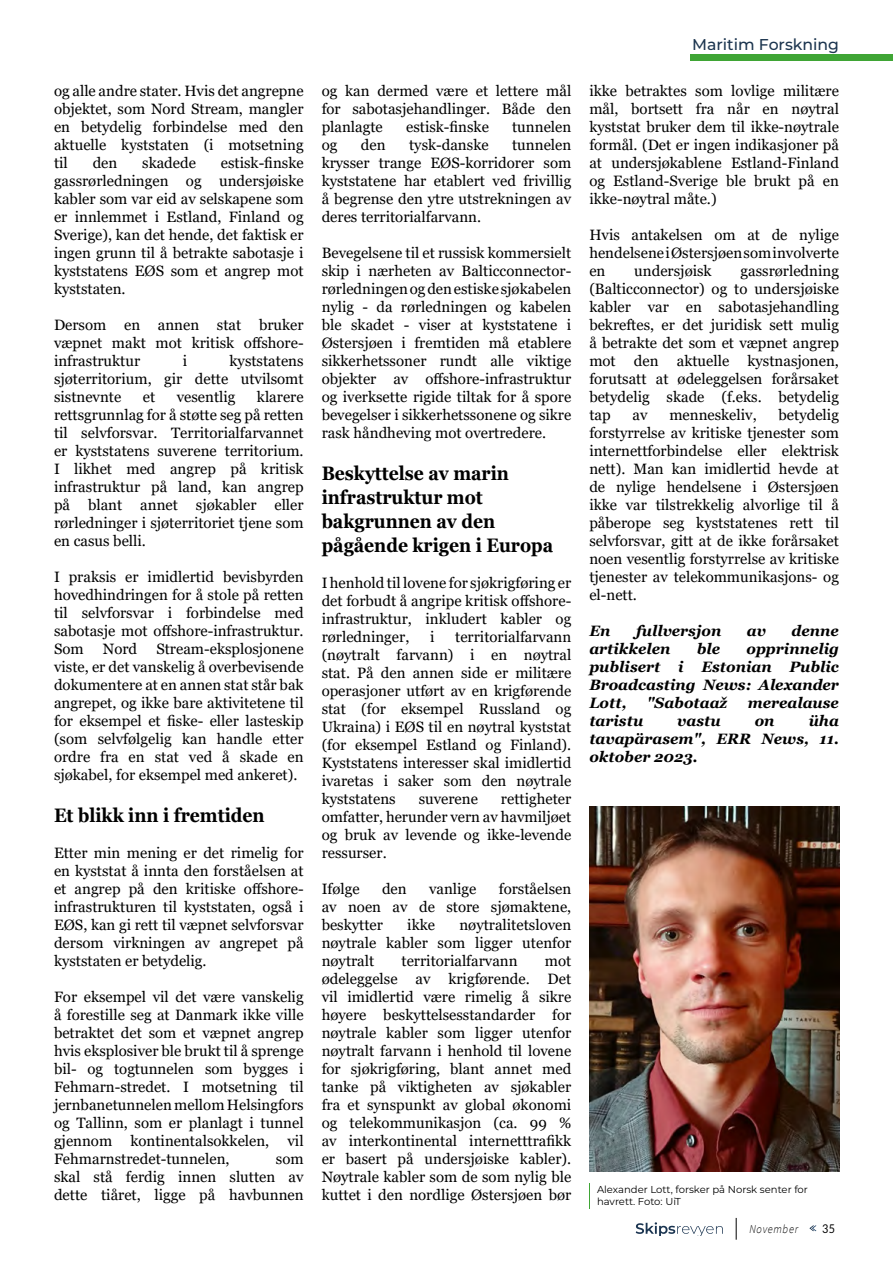
<style>
.page{position:relative;width:893px;height:1263px;background:#fff}
.page>*{position:absolute;margin:0;border:0;box-sizing:border-box;transform-origin:0 0}
.t1{font:700 19.5px/24px "Georgia";color:#000;scale:.9 1}
.t2{font:500 15.6px "Montserrat";color:#1c354f}
.t3{font:15px/18px "Georgia";color:#000;text-align:justify}
.t4{font:italic 700 15px/18px "Georgia";color:#000;text-align:justify}
.t5{font:italic 300 12px "Source Sans Pro";letter-spacing:.06em;color:#000;scale:.9 1}
.t6{font:12px "Lato";color:#000;scale:.9 1}
.t7{font:10.05px/12px "Montserrat";color:#000}
</style>
<div class="page">
<svg style="left:736px;top:1218px;width:1px;height:22px"></svg>
<svg style="left:809px;top:1225px;width:7px;height:6px"></svg>
<svg style="left:636px;top:1222px;width:87px;height:13px"></svg>
<svg style="left:589px;top:1183px;width:1px;height:26px"></svg>
<img style="left:589px;top:806px;width:251px;height:365px">
<div style="left:690px;top:54px;width:203px;height:6px;background:#3fa535"></div>
<p class="t3" style="left:54px;top:82px;width:251px">og alle andre stater. Hvis det angrepne objektet, som Nord Stream, mangler en betydelig forbindelse med den aktuelle kyststaten (i motsetning til</p>
<p class="t3" style="left:54px;top:154px;width:251px;text-indent:167px">estisk-finske gassrørledningen og undersjøiske kabler som var eid av selskapene som er innlemmet i Estland, Finland og Sverige), kan det hende, det faktisk er ingen grunn til å betrakte sabotasje i kyststatens EØS som et angrep mot kyststaten.</p>
<p class="t3" style="left:54px;top:316px;width:251px">Dersom en annen stat bruker væpnet makt mot kritisk offshore&shy;infrastruktur</p>
<p class="t3" style="left:93px;top:154px;width:26px">den</p>
<p class="t3" style="left:142px;top:154px;width:55px">skadede</p>
<p class="t3" style="left:54px;top:352px;width:251px;text-indent:176px">kyststatens sjøterritorium, gir dette utvilsomt sistnevnte</p>
<p class="t3" style="left:183px;top:352px;width:6px">i</p>
<p class="t3" style="left:54px;top:388px;width:251px;text-indent:203px">klarere rettsgrunnlag for å støtte seg på retten til selvforsvar. Territorialfarvannet er kyststatens suverene territorium.<br>I likhet med angrep på kritisk infrastruktur på land, kan angrep på blant annet sjøkabler eller rørledninger i sjøterritoriet tjene som en casus belli.</p>
<p class="t3" style="left:54px;top:568px;width:251px">I praksis er imidlertid bevisbyrden hovedhindringen for å stole på retten til selvforsvar i forbindelse med sabotasje mot offshore-infrastruktur.<br>Som</p>
<p class="t3" style="left:143px;top:388px;width:14px">et</p>
<p class="t3" style="left:177px;top:388px;width:60px">vesentlig</p>
<p class="t3" style="left:54px;top:640px;width:251px;text-indent:102px">Stream-eksplosjonene viste, er det vanskelig å overbevisende dokumentere at en annen stat står bak angrepet, og ikke bare aktivitetene til for eksempel et fiske- eller lasteskip (som selvfølgelig kan handle etter ordre fra en stat ved å skade en sjøkabel, for eksempel med ankeret).</p>
<h1 class="t1" style="left:54px;top:803px;width:236px">Et blikk inn i fremtiden</h1>
<p class="t3" style="left:54px;top:844px;width:251px">Etter min mening er det rimelig for en kyststat å innta den forståelsen at et angrep på den kritiske offshore&shy;infrastrukturen til kyststaten, også i EØS, kan gi rett til væpnet selvforsvar dersom virkningen av angrepet på kyststaten er betydelig.</p>
<p class="t3" style="left:54px;top:988px;width:251px">For eksempel vil det være vanskelig å forestille seg at Danmark ikke ville betraktet det som et væpnet angrep hvis eksplosiver ble brukt til å sprenge bil- og togtunnelen som bygges i Fehmarn-stredet. I motsetning til jernbanetunnelen mellom Helsingfors og Tallinn, som er planlagt i tunnel gjennom kontinentalsokkelen, vil Fehmarnstredet-tunnelen,</p>
<p class="t3" style="left:103px;top:640px;width:36px">Nord</p>
<p class="t3" style="left:54px;top:1150px;width:251px;text-indent:222px">som skal stå ferdig innen slutten av dette tiåret, ligge på havbunnen</p>
<p class="t3" style="left:322px;top:82px;width:251px">og kan dermed være et lettere mål for sabotasjehandlinger. Både den planlagte</p>
<p class="t3" style="left:406px;top:118px;width:84px">estisk-finske</p>
<p class="t3" style="left:512px;top:118px;width:61px">tunnelen</p>
<p class="t3" style="left:322px;top:136px;width:251px;text-indent:190px">tunnelen krysser trange EØS-korridorer som kyststatene har etablert ved frivillig å begrense den ytre utstrekningen av deres territorialfarvann.</p>
<p class="t3" style="left:322px;top:244px;width:251px">Bevegelsene til et russisk kommersielt skip i nærheten av Balticconnector&shy;rørledningen og den estiske sjøkabelen nylig - da rørledningen og kabelen ble skadet - viser at kyststatene i Østersjøen i fremtiden må etablere sikkerhetssoner rundt alle viktige objekter av offshore-infrastruktur og iverksette rigide tiltak for å spore bevegelser i sikkerhetssonene og sikre rask håndheving mot overtredere.</p>
<h1 class="t1" style="left:322px;top:461px;width:259px">Beskyttelse av marin infrastruktur mot bakgrunnen av den pågående krigen i Europa</h1>
<p class="t3" style="left:322px;top:574px;width:251px">I henhold til lovene for sjøkrigføring er det forbudt å angripe kritisk offshore&shy;infrastruktur, inkludert kabler og rørledninger,</p>
<p class="t3" style="left:322px;top:136px;width:17px">og</p>
<p class="t3" style="left:361px;top:136px;width:26px">den</p>
<p class="t3" style="left:409px;top:136px;width:81px">tysk-danske</p>
<p class="t3" style="left:322px;top:628px;width:251px;text-indent:134px">territorialfarvann (nøytralt farvann) i en nøytral stat. På den annen side er militære operasjoner utført av en krigførende stat (for eksempel Russland og Ukraina) i EØS til en nøytral kyststat (for eksempel Estland og Finland).<br>Kyststatens interesser skal imidlertid ivaretas i saker som den nøytrale kyststatens</p>
<p class="t3" style="left:430px;top:628px;width:6px">i</p>
<p class="t3" style="left:322px;top:790px;width:251px;text-indent:179px">rettigheter omfatter, herunder vern av havmiljøet og bruk av levende og ikke-levende ressurser.</p>
<p class="t3" style="left:322px;top:880px;width:39px">Ifølge</p>
<p class="t3" style="left:382px;top:880px;width:26px">den</p>
<p class="t3" style="left:429px;top:880px;width:49px">vanlige</p>
<p class="t3" style="left:419px;top:790px;width:61px">suverene</p>
<p class="t3" style="left:322px;top:880px;width:251px;text-indent:177px">forståelsen av noen av de store sjømaktene, beskytter</p>
<p class="t3" style="left:322px;top:916px;width:251px;text-indent:138px">nøytralitetsloven nøytrale kabler som ligger utenfor nøytralt</p>
<p class="t3" style="left:407px;top:916px;width:29px">ikke</p>
<p class="t3" style="left:402px;top:952px;width:118px">territorialfarvann</p>
<p class="t3" style="left:322px;top:952px;width:251px;text-indent:223px">mot ødeleggelse av krigførende. Det vil imidlertid være rimelig å sikre høyere beskyttelsesstandarder for nøytrale kabler som ligger utenfor nøytralt farvann i henhold til lovene for sjøkrigføring, blant annet med tanke på viktigheten av sjøkabler fra et synspunkt av global økonomi og telekommunikasjon (ca. 99 % av interkontinental internetttrafikk er basert på undersjøiske kabler).<br>Nøytrale kabler som de som nylig ble kuttet i den nordlige Østersjøen bør</p>
<p class="t2" style="left:692px;top:34px;width:148px">Maritim Forskning</p>
<p class="t3" style="left:589px;top:82px;width:251px">ikke betraktes som lovlige militære mål, bortsett fra når en nøytral kyststat bruker dem til ikke-nøytrale formål. (Det er ingen indikasjoner på at undersjøkablene Estland-Finland og Estland-Sverige ble brukt på en ikke-nøytral måte.)</p>
<p class="t3" style="left:589px;top:226px;width:251px">Hvis antakelsen om at de nylige hendelsene i Østersjøen som involverte en</p>
<p class="t3" style="left:589px;top:262px;width:251px;text-indent:151px">gassrørledning (Balticconnector) og to undersjøiske kabler var en sabotasjehandling bekreftes, er det juridisk sett mulig å betrakte det som et væpnet angrep mot den aktuelle kystnasjonen, forutsatt at ødeleggelsen forårsaket betydelig skade (f.eks. betydelig tap</p>
<p class="t3" style="left:634px;top:262px;width:79px">undersjøisk</p>
<p class="t3" style="left:589px;top:406px;width:251px;text-indent:189px">betydelig forstyrrelse av kritiske tjenester som internettforbindelse eller elektrisk nett). Man kan imidlertid hevde at de nylige hendelsene i Østersjøen ikke var tilstrekkelig alvorlige til å påberope seg kyststatenes rett til selvforsvar, gitt at de ikke forårsaket noen vesentlig forstyrrelse av kritiske tjenester av telekommunikasjons- og el-nett.</p>
<p class="t4" style="left:589px;top:622px;width:23px">En</p>
<p class="t4" style="left:636px;top:622px;width:87px">fullversjon</p>
<p class="t4" style="left:747px;top:622px;width:21px">av</p>
<p class="t4" style="left:792px;top:622px;width:49px">denne</p>
<p class="t4" style="left:589px;top:640px;width:83px">artikkelen</p>
<p class="t4" style="left:697px;top:640px;width:25px">ble</p>
<p class="t3" style="left:632px;top:406px;width:17px">av</p>
<p class="t3" style="left:669px;top:406px;width:89px">menneskeliv,</p>
<p class="t4" style="left:589px;top:640px;width:251px;text-indent:157px">opprinnelig publisert i Estonian Public Broadcasting News: Alexander Lott,</p>
<p class="t4" style="left:647px;top:694px;width:82px">"Sabotaaž</p>
<p class="t4" style="left:748px;top:694px;width:93px">merealause</p>
<p class="t4" style="left:589px;top:712px;width:251px;text-indent:219px">üha tavapärasem", ERR News, 11. oktober 2023.</p>
<p class="t4" style="left:589px;top:712px;width:55px">taristu</p>
<p class="t4" style="left:677px;top:712px;width:45px">vastu</p>
<p class="t4" style="left:755px;top:712px;width:21px">on</p>
<p class="t7" style="left:597px;top:1183px;width:212px">Alexander Lott, forsker på Norsk senter for havrett. Foto: UiT</p>
<p class="t5" style="left:749px;top:1222px;width:56px">November</p>
<p class="t6" style="left:822px;top:1222px;width:16px">35</p>
</div>
